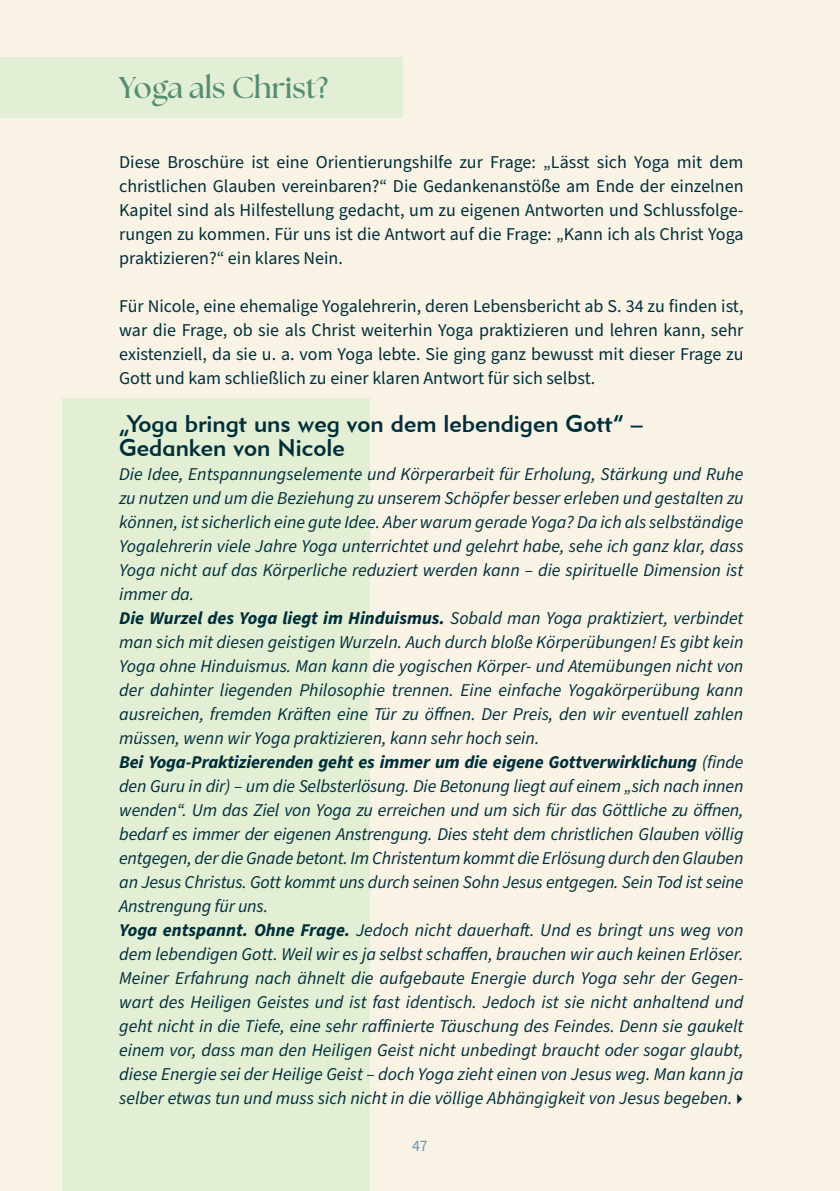
<style>
.page{position:relative;width:840px;height:1191px;background:#fff}
.page>*{position:absolute;margin:0;border:0;box-sizing:border-box;transform-origin:0 0}
.t1{font:700 30px "The Seasons";color:#558d72}
.t2{font:24px/24px "Geometric 415 BT Medium A";color:#002e39}
.t3{font:italic 18px/24px "Source Sans Pro";color:#002e39}
.t4{font:18px/24px "Source Sans Pro";color:#002e39;text-align:justify}
.t5{font:16px "Source Sans Pro";color:#6994b3}
.s1{font-weight:700}
</style>
<div class="page">
<div style="left:0;top:0;width:839px;height:1191px;background:#f9f3e6"></div>
<div style="left:62px;top:399px;width:307px;height:792px;background:#e2efd5"></div>
<div style="left:0;top:57px;width:403px;height:60px;background:#e2efd5"></div>
<h1 class="t1" style="left:119px;top:67px;width:210px">Yoga als Christ?</h1>
<p class="t4" style="left:119px;top:151px;width:625px">Diese Broschüre ist eine Orientierungshilfe zur Frage: „Lässt sich Yoga mit dem christlichen Glauben vereinbaren?“ Die Gedankenanstöße am Ende der einzelnen Kapitel sind als Hilfestellung gedacht, um zu eigenen Antworten und Schlussfolge&shy;rungen zu kommen. Für uns ist die Antwort auf die Frage: „Kann ich als Christ Yoga praktizieren?“ ein klares Nein.</p>
<p class="t4" style="left:119px;top:295px;width:625px">Für Nicole, eine ehemalige Yogalehrerin, deren Lebensbericht ab S. 34 zu finden ist, war die Frage, ob sie als Christ weiterhin Yoga praktizieren und lehren kann, sehr existenziell, da sie u. a. vom Yoga lebte. Sie ging ganz bewusst mit dieser Frage zu Gott und kam schließlich zu einer klaren Antwort für sich selbst.</p>
<h2 class="t2" style="left:119px;top:411px;width:525px">„Yoga bringt uns weg von dem lebendigen Gott“ –<br>Gedanken von Nicole</h2>
<p class="t3" style="left:119px;top:463px;width:625px">Die Idee, Entspannungselemente und Körperarbeit für Erholung, Stärkung und Ruhe zu nutzen und um die Beziehung zu unserem Schöpfer besser erleben und gestalten zu können, ist sicherlich eine gute Idee. Aber warum gerade Yoga? Da ich als selbständige Yogalehrerin viele Jahre Yoga unterrichtet und gelehrt habe, sehe ich ganz klar, dass Yoga nicht auf das Körperliche reduziert werden kann – die spirituelle Dimension ist immer da.<br><span class="s1">Die Wurzel des Yoga liegt im Hinduismus.</span> Sobald man Yoga praktiziert, verbindet man sich mit diesen geistigen Wurzeln. Auch durch bloße Körperübungen! Es gibt kein Yoga ohne Hinduismus. Man kann die yogischen Körper- und Atemübungen nicht von der dahinter liegenden Philosophie trennen. Eine einfache Yogakörperübung kann ausreichen, fremden Kräften eine Tür zu öffnen. Der Preis, den wir eventuell zahlen müssen, wenn wir Yoga praktizieren, kann sehr hoch sein.<br><span class="s1">Bei Yoga-Praktizierenden geht es immer um die eigene Gottverwirklichung</span> (finde den Guru in dir) – um die Selbsterlösung. Die Betonung liegt auf einem „sich nach innen wenden“. Um das Ziel von Yoga zu erreichen und um sich für das Göttliche zu öffnen, bedarf es immer der eigenen Anstrengung. Dies steht dem christlichen Glauben völlig entgegen, der die Gnade betont. Im Christentum kommt die Erlösung durch den Glauben an Jesus Christus. Gott kommt uns durch seinen Sohn Jesus entgegen. Sein Tod ist seine Anstrengung für uns.<br><span class="s1">Yoga entspannt. Ohne Frage.</span> Jedoch nicht dauerhaft. Und es bringt uns weg von dem lebendigen Gott. Weil wir es ja selbst schaffen, brauchen wir auch keinen Erlöser.<br>Meiner Erfahrung nach ähnelt die aufgebaute Energie durch Yoga sehr der Gegen&shy;wart des Heiligen Geistes und ist fast identisch. Jedoch ist sie nicht anhaltend und geht nicht in die Tiefe, eine sehr raffinierte Täuschung des Feindes. Denn sie gaukelt einem vor, dass man den Heiligen Geist nicht unbedingt braucht oder sogar glaubt, diese Energie sei der Heilige Geist – doch Yoga zieht einen von Jesus weg. Man kann ja selber etwas tun und muss sich nicht in die völlige Abhängigkeit von Jesus begeben.</p>
<p class="t5" style="left:412px;top:1134px;width:17px">47</p>
</div>
